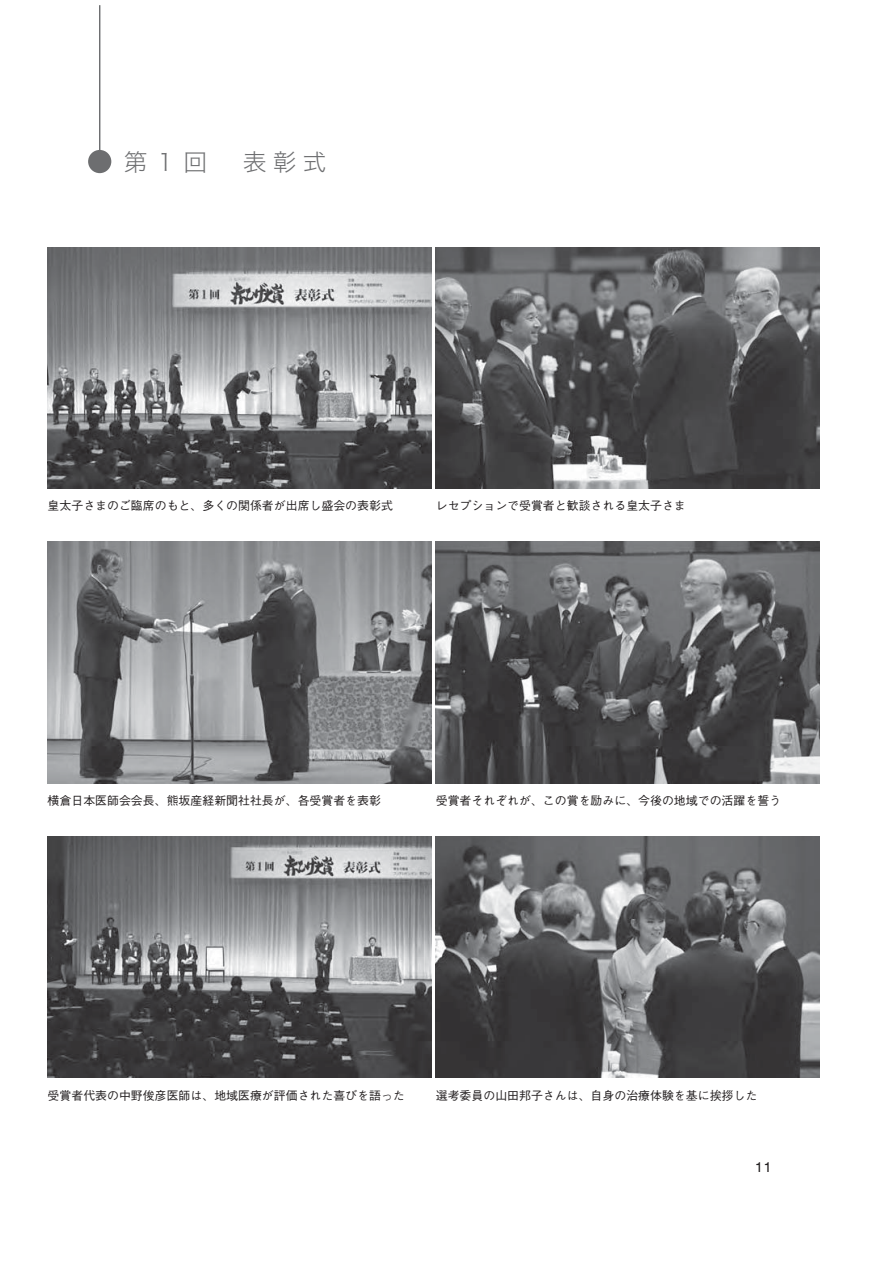
<style>
.page{position:relative;width:893px;height:1263px;background:#fff}
.page>*{position:absolute;margin:0;border:0;box-sizing:border-box;transform-origin:0 0}
.t1{font:23.85px "Hira Kaku Std W2 90 msp RKSJ H";letter-spacing:.25em;color:#6d6e70}
.t2{font:14.25px "Swiss 721 BT";color:#231f20}
.t3{font:11.85px "Gothic BBB Pro Medium 90 msp RKSJ H";color:#231f20}
</style>
<div class="page">
<img style="left:48px;top:247px;width:383px;height:241px">
<img style="left:48px;top:836px;width:383px;height:242px">
<img style="left:48px;top:542px;width:383px;height:241px">
<img style="left:436px;top:247px;width:383px;height:241px">
<img style="left:436px;top:542px;width:383px;height:241px">
<img style="left:436px;top:836px;width:383px;height:242px">
<hr style="left:99px;top:5px;width:1px;height:153px;background:#6d6e70">
<div style="left:88px;top:150px;width:23px;height:23px;background:#6d6e70;border-radius:50%"></div>
<h1 class="t1" style="left:124px;top:153px;width:204px">第１回　表彰式</h1>
<p class="t3" style="left:48px;top:501px;width:347px">皇太子さまのご臨席のもと、多くの関係者が出席し盛会の表彰式</p>
<p class="t3" style="left:436px;top:501px;width:252px">レセプションで受賞者と歓談される皇太子さま</p>
<p class="t3" style="left:48px;top:796px;width:335px">横倉日本医師会会長、熊坂産経新聞社社長が、各受賞者を表彰</p>
<p class="t3" style="left:436px;top:796px;width:347px">受賞者それぞれが、この賞を励みに、今後の地域での活躍を誓う</p>
<p class="t3" style="left:48px;top:1091px;width:359px">受賞者代表の中野俊彦医師は、地域医療が評価された喜びを語った</p>
<p class="t3" style="left:436px;top:1091px;width:323px">選考委員の山田邦子さんは、自身の治療体験を基に挨拶した</p>
<p class="t2" style="left:755px;top:1158px;width:18px">11</p>
</div>
